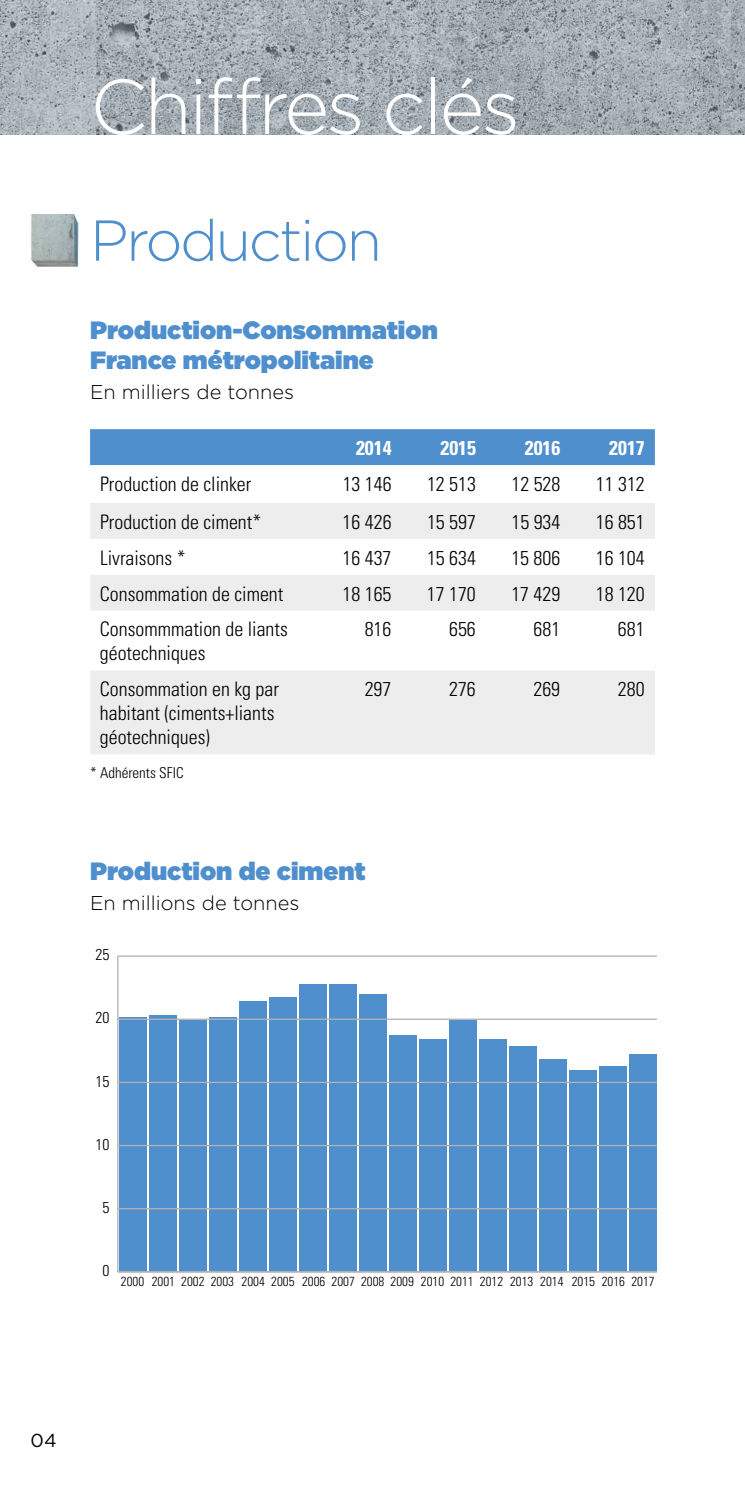
<style>
.page{position:relative;width:745px;height:1489px;background:#fff}
.page>*{position:absolute;margin:0;border:0;box-sizing:border-box;transform-origin:0 0}
.t1{font:300 77.5px "Gotham";letter-spacing:-.04em;color:#fff}
.t2{font:300 57.5px "Gotham";letter-spacing:-.04em;color:#4f8fcd}
.t3{font:900 25px/30px "Gotham";color:#4f8fcd}
.t4{font:300 condensed 20px/24px "Univers";color:#000}
.t5{font:300 20px "Gotham";color:#000}
.t6{font:700 condensed 20px "Univers";color:#fff}
.t7{font:18.75px "Gotham";color:#000}
.t8{font:300 condensed 15.75px "Univers";color:#000}
.t9{font:300 condensed 15px "Univers";color:#000}
.t10{font:300 condensed 13px "Univers";color:#000}
</style>
<div class="page">
<div style="left:90px;top:429px;width:564px;height:36px;background:#4f8fcd"></div>
<svg style="left:90px;top:503px;width:564px;height:251px;fill:#ededed"></svg>
<div style="left:629px;top:1054px;width:27px;height:217px;background:#4f8fcd"></div>
<div style="left:599px;top:1065px;width:27px;height:206px;background:#4f8fcd"></div>
<div style="left:569px;top:1070px;width:27px;height:201px;background:#4f8fcd"></div>
<div style="left:539px;top:1059px;width:27px;height:212px;background:#4f8fcd"></div>
<div style="left:509px;top:1046px;width:27px;height:225px;background:#4f8fcd"></div>
<div style="left:479px;top:1038px;width:27px;height:233px;background:#4f8fcd"></div>
<div style="left:449px;top:1020px;width:27px;height:251px;background:#4f8fcd"></div>
<div style="left:419px;top:1039px;width:27px;height:232px;background:#4f8fcd"></div>
<div style="left:389px;top:1035px;width:27px;height:236px;background:#4f8fcd"></div>
<div style="left:359px;top:994px;width:27px;height:277px;background:#4f8fcd"></div>
<div style="left:329px;top:984px;width:27px;height:287px;background:#4f8fcd"></div>
<div style="left:299px;top:984px;width:27px;height:287px;background:#4f8fcd"></div>
<div style="left:269px;top:996px;width:27px;height:275px;background:#4f8fcd"></div>
<div style="left:239px;top:1000px;width:27px;height:271px;background:#4f8fcd"></div>
<div style="left:209px;top:1017px;width:27px;height:254px;background:#4f8fcd"></div>
<div style="left:179px;top:1020px;width:27px;height:251px;background:#4f8fcd"></div>
<div style="left:149px;top:1015px;width:27px;height:256px;background:#4f8fcd"></div>
<div style="left:119px;top:1016px;width:27px;height:255px;background:#4f8fcd"></div>
<hr style="left:117px;top:956px;width:1px;height:315px;background:#b3b2b2">
<hr style="left:118px;top:1271px;width:538px;height:1px;background:#b3b2b2">
<hr style="left:118px;top:1207px;width:538px;height:2px;background:#b3b2b2">
<hr style="left:118px;top:1144px;width:538px;height:2px;background:#b3b2b2">
<hr style="left:118px;top:1081px;width:538px;height:1px;background:#b3b2b2">
<hr style="left:118px;top:1018px;width:538px;height:1px;background:#b3b2b2">
<hr style="left:118px;top:955px;width:538px;height:1px;background:#b3b2b2">
<img style="left:0;top:0;width:744px;height:135px">
<img style="left:30px;top:215px;width:49px;height:52px">
<h1 class="t1" style="left:90px;top:58px;width:431px">Chiffres clés</h1>
<h2 class="t2" style="left:90px;top:204px;width:293px">Production</h2>
<p class="t3" style="left:90px;top:315px;width:349px">Production-Consommation<br>France métropolitaine</p>
<p class="t5" style="left:90px;top:379px;width:205px">En milliers de tonnes</p>
<p class="t6" style="left:356px;top:435px;width:37px">2014</p>
<p class="t6" style="left:440px;top:435px;width:37px">2015</p>
<p class="t6" style="left:524px;top:435px;width:37px">2016</p>
<p class="t6" style="left:609px;top:435px;width:37px">2017</p>
<p class="t4" style="left:100px;top:472px;width:153px">Production de clinker</p>
<p class="t4" style="left:342px;top:472px;width:50px">13 146</p>
<p class="t4" style="left:427px;top:472px;width:50px">12 513</p>
<p class="t4" style="left:511px;top:472px;width:50px">12 528</p>
<p class="t4" style="left:595px;top:472px;width:50px">11 312</p>
<p class="t4" style="left:100px;top:510px;width:163px">Production de ciment*</p>
<p class="t4" style="left:342px;top:510px;width:50px">16 426</p>
<p class="t4" style="left:427px;top:510px;width:50px">15 597</p>
<p class="t4" style="left:511px;top:510px;width:50px">15 934</p>
<p class="t4" style="left:595px;top:510px;width:50px">16 851</p>
<p class="t4" style="left:100px;top:545px;width:87px">Livraisons *</p>
<p class="t4" style="left:342px;top:545px;width:50px">16 437</p>
<p class="t4" style="left:427px;top:545px;width:50px">15 634</p>
<p class="t4" style="left:511px;top:545px;width:50px">15 806</p>
<p class="t4" style="left:595px;top:545px;width:50px">16 104</p>
<p class="t4" style="left:100px;top:581px;width:185px">Consommation de ciment</p>
<p class="t4" style="left:342px;top:581px;width:50px">18 165</p>
<p class="t4" style="left:426px;top:581px;width:50px">17 170</p>
<p class="t4" style="left:511px;top:581px;width:50px">17 429</p>
<p class="t4" style="left:595px;top:581px;width:50px">18 120</p>
<p class="t4" style="left:100px;top:617px;width:189px">Consommmation de liants géotechniques</p>
<p class="t4" style="left:364px;top:617px;width:28px">816</p>
<p class="t4" style="left:449px;top:617px;width:28px">656</p>
<p class="t4" style="left:533px;top:617px;width:28px">681</p>
<p class="t4" style="left:617px;top:617px;width:28px">681</p>
<p class="t4" style="left:100px;top:677px;width:180px">Consommation en kg par habitant (ciments+liants géotechniques)</p>
<p class="t4" style="left:364px;top:677px;width:28px">297</p>
<p class="t4" style="left:449px;top:677px;width:28px">276</p>
<p class="t4" style="left:533px;top:677px;width:28px">269</p>
<p class="t4" style="left:617px;top:677px;width:28px">280</p>
<p class="t9" style="left:90px;top:763px;width:95px">* Adhérents SFIC</p>
<p class="t3" style="left:90px;top:855px;width:277px">Production de ciment</p>
<p class="t5" style="left:90px;top:890px;width:211px">En millions de tonnes</p>
<p class="t8" style="left:95px;top:945px;width:15px">25</p>
<p class="t8" style="left:95px;top:1008px;width:15px">20</p>
<p class="t8" style="left:95px;top:1071px;width:15px">15</p>
<p class="t8" style="left:95px;top:1134px;width:15px">10</p>
<p class="t8" style="left:102px;top:1197px;width:8px">5</p>
<p class="t8" style="left:102px;top:1260px;width:8px">0</p>
<p class="t10" style="left:121px;top:1273px;width:535px">2000 2001 2002 2003 2004 2005 2006 2007 2008 2009 2010 2011 2012 2013 2014 2015 2016 2017</p>
<p class="t7" style="left:30px;top:1428px;width:28px">04</p>
</div>
